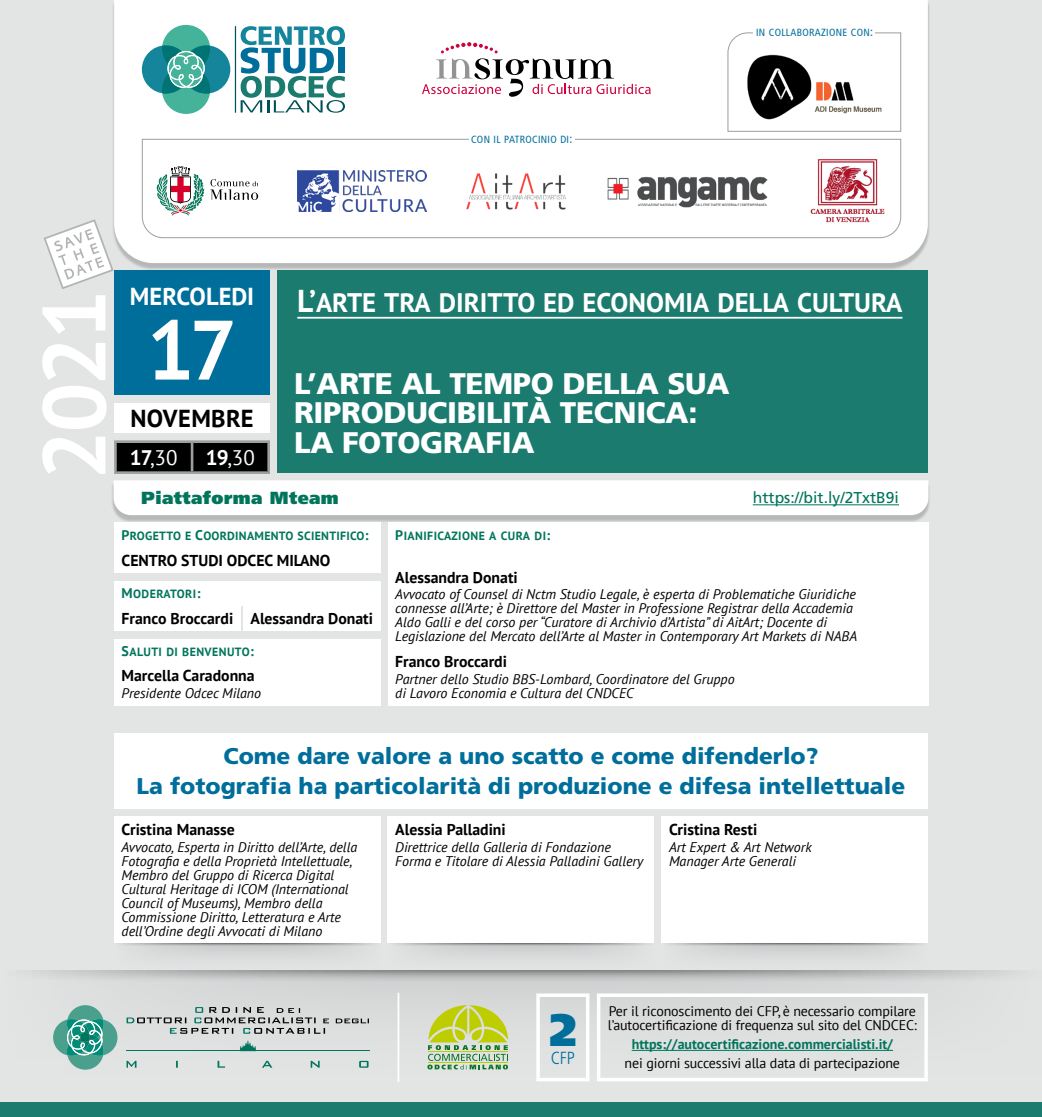
<style>
.page{position:relative;width:1042px;height:1117px;background:#fff}
.page>*{position:absolute;margin:0;border:0;box-sizing:border-box;transform-origin:0 0}
.SOMMARIO_OKKKK{font:700 84px "PT Sans";color:#fff}
.SOTTOTITOLI_NERI{font:900 45.5px "Frutiger";color:#006e9b}
.SOTTOTITOLI_NERI-2{font:900 29.75px/29.8px "Frutiger";letter-spacing:-.01em;color:#fff}
.t1{font:26.78px "PT Sans Bold SC850";color:#fff}
.t2{font:700 24.5px "PT Sans";color:#fff}
.t3{font:700 24.5px "PT Sans";letter-spacing:.01em;color:#000}
.OK_TESTO_VERDE{font:900 22.75px "Frutiger";color:#006e9b}
.t4{font:21px "PT Sans";color:#fff}
.SOTTOTITOLI_NERI-3{font:900 17.5px "Frutiger";letter-spacing:.025em;color:#00755c}
.SOTTOTITOLI_NERI-4{font:300 condensed 17.5px "Frutiger";color:#006e9b}
.Testo_piano{font:700 15.75px "PT Sans";color:#000}
.SOTTOTITOLI_NERI-5{font:15.75px "Frutiger";color:#00755c}
.Testo_piano-2{font:italic 14px/14px "PT Sans";color:#000}
.t5{font:14px/14px "PT Sans";letter-spacing:-.01em;color:#000}
.t6{font:700 14px "PT Sans";color:#00755c}
.t7{font:11.9px "PT Sans Bold SC850";letter-spacing:.03em;color:#00755c}
.SOTTOTITOLI_NERI-6{font:10.33px "Frutiger Cn SC850";letter-spacing:.03em;color:#006e9b}
.s1{font-size:12.25px}
.s2{font-weight:700}
.s3{font-size:31.5px}
.s4{font-size:14px}
</style>
<div class="page">
<div style="left:0;top:0;width:1042px;height:1116px;background:#e3e4e4"></div>
<div style="left:0;top:1101px;width:1042px;height:15px;background:#1b7b6f"></div>
<div style="left:111px;top:483px;width:819px;height:39px;background:#bbbcbc"></div>
<div style="left:114px;top:480px;width:814px;height:35px;background:#fff"></div>
<div style="left:114px;top:522px;width:266px;height:25px;background:#fff"></div>
<div style="left:114px;top:547px;width:266px;height:26px;background:#fff"></div>
<div style="left:388px;top:522px;width:540px;height:42px;background:#fff"></div>
<div style="left:388px;top:648px;width:540px;height:57px;background:#fff"></div>
<div style="left:388px;top:564px;width:540px;height:84px;background:#fff"></div>
<div style="left:114px;top:638px;width:266px;height:25px;background:#fff"></div>
<div style="left:114px;top:580px;width:266px;height:25px;background:#fff"></div>
<div style="left:243px;top:605px;width:137px;height:26px;background:#fff"></div>
<div style="left:114px;top:605px;width:127px;height:26px;background:#fff"></div>
<div style="left:114px;top:662px;width:266px;height:43px;background:#fff"></div>
<div style="left:114px;top:403px;width:156px;height:30px;background:#fff"></div>
<div style="left:117px;top:443px;width:150px;height:28px;background:#000"></div>
<hr style="left:114px;top:440px;width:78px;height:3px;background:#9c9e9f">
<hr style="left:114px;top:443px;width:3px;height:28px;background:#9c9e9f">
<hr style="left:192px;top:440px;width:78px;height:3px;background:#9c9e9f">
<hr style="left:191px;top:443px;width:2px;height:28px;background:#9c9e9f">
<hr style="left:267px;top:443px;width:3px;height:28px;background:#9c9e9f">
<hr style="left:114px;top:471px;width:78px;height:3px;background:#9c9e9f">
<hr style="left:192px;top:471px;width:78px;height:3px;background:#9c9e9f">
<div style="left:114px;top:270px;width:155px;height:124px;background:#006e9b"></div>
<hr style="left:753px;top:504px;width:146px;height:1px;background:#00755c">
<div style="left:277px;top:270px;width:651px;height:203px;background:#1b7b6f"></div>
<svg style="left:42px;top:295px;width:65px;height:179px"></svg>
<hr style="left:297px;top:317px;width:605px;height:1px;background:#fff">
<div style="left:112px;top:3px;width:818px;height:267px;background:#000;opacity:.2"></div>
<div style="left:114px;top:0;width:814px;height:263px;background:#fff"></div>
<hr style="left:235px;top:26px;width:1px;height:87px;background:#005157">
<svg style="left:241px;top:26px;width:104px;height:87px;background:#8fbfc8"></svg>
<div style="left:162px;top:66px;width:48px;height:48px;background:#45b399;border-radius:50%"></div>
<div style="left:182px;top:45px;width:48px;height:48px;background:#15859b;border-radius:50%"></div>
<div style="left:142px;top:45px;width:48px;height:48px;background:#15859b;border-radius:50%"></div>
<div style="left:162px;top:25px;width:48px;height:48px;background:#45b399;border-radius:50%"></div>
<svg style="left:162px;top:45px;width:48px;height:48px"></svg>
<svg style="left:422px;top:42px;width:228px;height:55px;background:#e2d7db"></svg>
<div style="left:141px;top:138px;width:760px;height:100px;background:#fff"></div>
<svg style="left:727px;top:32px;width:174px;height:100px;background:#cbc9c8"></svg>
<div style="left:468px;top:132px;width:106px;height:14px;background:#fff"></div>
<img style="left:606px;top:173px;width:162px;height:35px">
<img style="left:298px;top:170px;width:129px;height:42px">
<img style="left:467px;top:172px;width:99px;height:38px">
<svg style="left:157px;top:166px;width:47px;height:50px;background:#bcb9b8"></svg>
<svg style="left:210px;top:179px;width:48px;height:21px"></svg>
<div style="left:753px;top:25px;width:122px;height:13px;background:#fff"></div>
<img style="left:808px;top:159px;width:78px;height:64px">
<svg style="left:0;top:984px;width:1042px;height:118px"></svg>
<svg style="left:32px;top:970px;width:985px;height:14px"></svg>
<svg style="left:45px;top:220px;width:67px;height:68px"></svg>
<div style="left:44px;top:219px;width:69px;height:70px;border:2px solid #b1b3b4;border-radius:18px"></div>
<svg style="left:54px;top:229px;width:50px;height:50px;background:#eceded"></svg>
<svg style="left:127px;top:1006px;width:242px;height:27px"></svg>
<svg style="left:127px;top:1060px;width:241px;height:7px"></svg>
<svg style="left:240px;top:1040px;width:16px;height:10px"></svg>
<hr style="left:126px;top:1050px;width:243px;height:1px;background:#00755c">
<svg style="left:53px;top:1004px;width:64px;height:65px"></svg>
<svg style="left:427px;top:1004px;width:81px;height:65px"></svg>
<hr style="left:397px;top:992px;width:2px;height:89px;background:#fff">
<hr style="left:597px;top:993px;width:331px;height:3px;background:#fff">
<hr style="left:597px;top:996px;width:3px;height:81px;background:#fff">
<hr style="left:924px;top:996px;width:4px;height:81px;background:#fff">
<svg style="left:597px;top:1077px;width:331px;height:4px"></svg>
<hr style="left:632px;top:1049px;width:261px;height:1px;background:#00755c">
<hr style="left:536px;top:993px;width:53px;height:3px;background:#fff">
<hr style="left:536px;top:996px;width:4px;height:81px;background:#fff">
<hr style="left:586px;top:996px;width:3px;height:81px;background:#fff">
<svg style="left:536px;top:1077px;width:53px;height:4px"></svg>
<div style="left:144px;top:946px;width:207px;height:10px;background:#d4d6d6"></div>
<svg style="left:114px;top:942px;width:266px;height:4px"></svg>
<div style="left:417px;top:946px;width:207px;height:10px;background:#d4d6d6"></div>
<svg style="left:388px;top:942px;width:266px;height:4px"></svg>
<div style="left:691px;top:946px;width:207px;height:10px;background:#d4d6d6"></div>
<svg style="left:661px;top:942px;width:267px;height:4px"></svg>
<div style="left:114px;top:816px;width:266px;height:126px;background:#fff"></div>
<div style="left:388px;top:816px;width:266px;height:126px;background:#fff"></div>
<div style="left:661px;top:816px;width:267px;height:126px;background:#fff"></div>
<div style="left:114px;top:732px;width:814px;height:76px;background:#fff"></div>
<p class="SOTTOTITOLI_NERI-6" style="left:471px;top:133px;width:103px">CON IL PATROCINIO DI<span class="s1">:</span></p>
<p class="SOTTOTITOLI_NERI-6" style="left:756px;top:26px;width:118px">IN COLLABORAZIONE CON<span class="s1">:</span></p>
<p class="t2" style="left:130px;top:279px;width:126px">MERCOLEDI</p>
<p class="SOMMARIO_OKKKK" style="left:147px;top:294px;width:92px">17</p>
<p class="t3" style="left:130px;top:402px;width:125px">NOVEMBRE</p>
<p class="t4" style="left:130px;top:444px;width:49px"><span class="s2">17</span>,30</p>
<p class="t4" style="left:206px;top:444px;width:50px"><span class="s2">19</span>,30</p>
<p class="t1" style="left:297px;top:285px;width:606px"><span class="s3">L’</span>ARTE TRA DIRITTO ED ECONOMIA DELLA CULTURA</p>
<p class="SOTTOTITOLI_NERI-2" style="left:294px;top:367px;width:437px">L’ARTE AL TEMPO DELLA SUA<br>RIPRODUCIBILITÀ TECNICA:<br>LA FOTOGRAFIA</p>
<p class="SOTTOTITOLI_NERI-3" style="left:141px;top:487px;width:199px">Piattaforma Mteam</p>
<p class="SOTTOTITOLI_NERI-5" style="left:753px;top:488px;width:148px">https://bit.ly/2TxtB9i</p>
<p class="t7" style="left:122px;top:527px;width:249px"><span class="s4">P</span>ROGETTO E <span class="s4">C</span>OORDINAMENTO SCIENTIFICO<span class="s4">:</span></p>
<p class="Testo_piano" style="left:122px;top:549px;width:210px">CENTRO STUDI ODCEC MILANO</p>
<p class="t7" style="left:122px;top:585px;width:80px"><span class="s4">M</span>ODERATORI<span class="s4">:</span></p>
<p class="Testo_piano" style="left:122px;top:607px;width:113px">Franco Broccardi</p>
<p class="Testo_piano" style="left:250px;top:607px;width:124px">Alessandra Donati</p>
<p class="t7" style="left:122px;top:643px;width:134px"><span class="s4">S</span>ALUTI DI BENVENUTO<span class="s4">:</span></p>
<p class="Testo_piano" style="left:122px;top:665px;width:135px">Marcella Caradonna</p>
<p class="Testo_piano-2" style="left:122px;top:685px;width:141px">Presidente Odcec Milano</p>
<p class="t7" style="left:395px;top:527px;width:156px"><span class="s4">P</span>IANIFICAZIONE A CURA DI<span class="s4">:</span></p>
<p class="Testo_piano" style="left:395px;top:566px;width:124px">Alessandra Donati</p>
<p class="Testo_piano-2" style="left:395px;top:587px;width:463px">Avvocato of Counsel di Nctm Studio Legale, è esperta di Problematiche Giuridiche connesse all’Arte; è Direttore del Master in Professione Registrar della Accademia Aldo Galli e del corso per “Curatore di Archivio d’Artista” di AitArt; Docente di Legislazione del Mercato dell’Arte al Master in Contemporary Art Markets di NABA</p>
<p class="Testo_piano" style="left:395px;top:651px;width:113px">Franco Broccardi</p>
<p class="Testo_piano-2" style="left:395px;top:671px;width:341px">Partner dello Studio BBS-Lombard, Coordinatore del Gruppo di Lavoro Economia e Cultura del CNDCEC</p>
<p class="OK_TESTO_VERDE" style="left:223px;top:741px;width:596px">Come dare valore a uno scatto e come difenderlo?</p>
<p class="OK_TESTO_VERDE" style="left:137px;top:772px;width:770px">La fotografia ha particolarità di produzione e difesa intellettuale</p>
<p class="Testo_piano" style="left:122px;top:818px;width:115px">Cristina Manasse</p>
<p class="Testo_piano-2" style="left:122px;top:839px;width:237px">Avvocato, Esperta in Diritto dell’Arte, della Fotografia e della Proprietà Intellettuale, Membro del Gruppo di Ricerca Digital Cultural Heritage di ICOM (International Council of Museums), Membro della Commissione Diritto, Letteratura e Arte dell’Ordine degli Avvocati di Milano</p>
<p class="Testo_piano" style="left:395px;top:818px;width:112px">Alessia Palladini</p>
<p class="Testo_piano-2" style="left:395px;top:839px;width:250px">Direttrice della Galleria di Fondazione<br>Forma e Titolare di Alessia Palladini Gallery</p>
<p class="Testo_piano" style="left:669px;top:818px;width:90px">Cristina Resti</p>
<p class="Testo_piano-2" style="left:669px;top:839px;width:144px">Art Expert &amp; Art Network<br>Manager Arte Generali</p>
<p class="SOTTOTITOLI_NERI" style="left:549px;top:1001px;width:28px">2</p>
<p class="SOTTOTITOLI_NERI-4" style="left:551px;top:1047px;width:26px">CFP</p>
<p class="t5" style="left:608px;top:1003px;width:311px">Per il riconoscimento dei CFP, è necessario compilare l’autocertificazione di frequenza sul sito del CNDCEC:</p>
<p class="t6" style="left:632px;top:1034px;width:263px">https://autocertificazione.commercialisti.it/</p>
<p class="t5" style="left:624px;top:1055px;width:277px">nei giorni successivi alla data di partecipazione</p>
</div>
